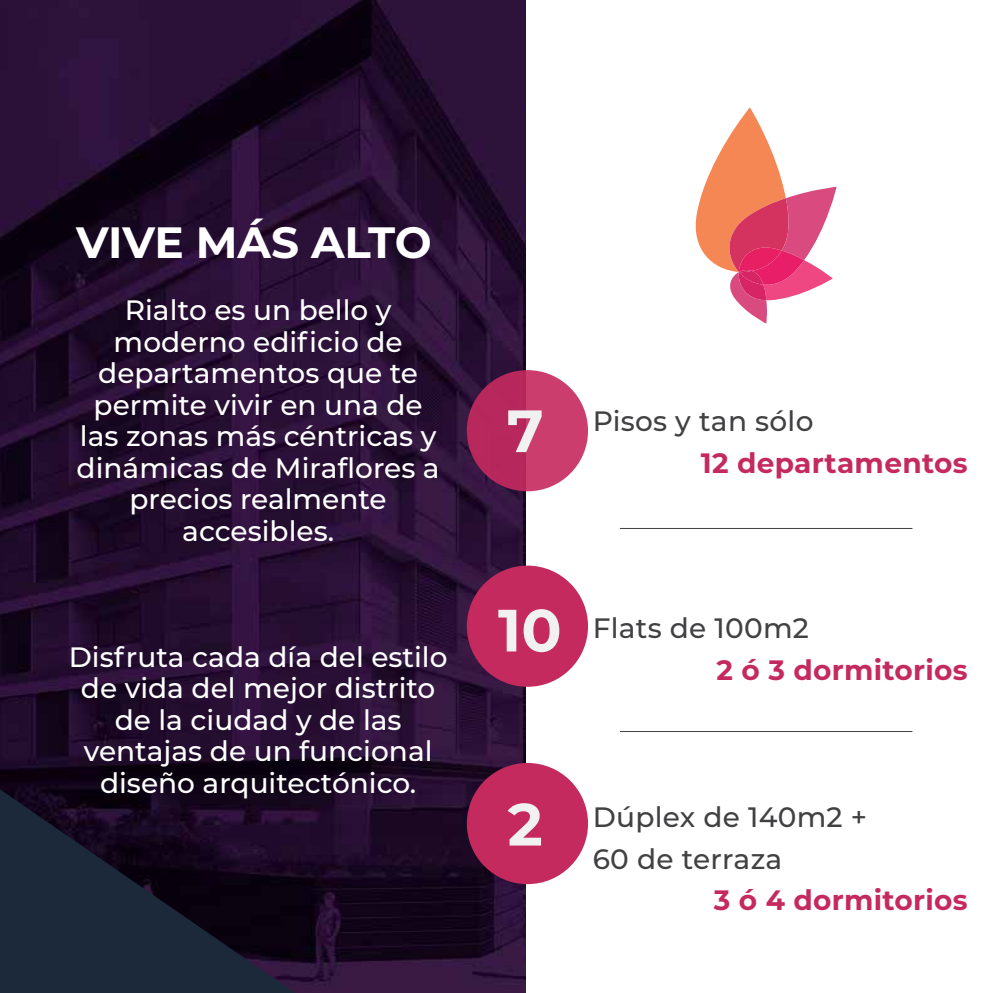
<style>
.page{position:relative;width:993px;height:993px;background:#fff}
.page>*{position:absolute;margin:0;border:0;box-sizing:border-box;transform-origin:0 0}
.t1{font:700 59.5px "Montserrat";color:#f1f1f2}
.t2{font:700 43.75px "Montserrat";letter-spacing:-.005em;color:#fff}
.t3{font:500 28px/31.5px "Montserrat";color:#fff;text-align:center}
.t4{font:500 28px/41.8px "Montserrat";letter-spacing:.01em;color:#414042}
.t5{font:700 28px "Montserrat";letter-spacing:.01em;color:#c52a5f}
</style>
<div class="page">
<img style="left:0;top:0;width:525px;height:992px">
<svg style="left:0;top:789px;width:295px;height:203px;background:#17172a"></svg>
<div style="left:466px;top:565px;width:122px;height:121px;background:#c52a5f;border-radius:50%"></div>
<div style="left:466px;top:370px;width:122px;height:121px;background:linear-gradient(to right,#ae2156,#d14473);border-radius:50%"></div>
<div style="left:466px;top:762px;width:122px;height:121px;background:#c52a5f;border-radius:50%"></div>
<hr style="left:619px;top:528px;width:293px;height:1px;background:#414042">
<hr style="left:619px;top:730px;width:293px;height:1px;background:#414042">
<svg style="left:695px;top:107px;width:141px;height:216px"></svg>
<h2 class="t2" style="left:76px;top:211px;width:357px">VIVE MÁS ALTO</h2>
<p class="t3" style="left:77px;top:293px;width:364px">Rialto es un bello y moderno edificio de departamentos que te permite vivir en una de las zonas más céntricas y dinámicas de Miraflores a precios realmente accesibles.</p>
<p class="t3" style="left:69px;top:639px;width:380px">Disfruta cada día del estilo de vida del mejor distrito de la ciudad y de las ventajas de un funcional diseño arquitectónico.</p>
<h1 class="t1" style="left:506px;top:388px;width:38px">7</h1>
<p class="t4" style="left:592px;top:398px;width:222px">Pisos y tan sólo</p>
<p class="t5" style="left:700px;top:442px;width:268px">12 departamentos</p>
<h1 class="t1" style="left:498px;top:587px;width:65px">10</h1>
<p class="t4" style="left:592px;top:606px;width:218px">Flats de 100m2</p>
<p class="t5" style="left:716px;top:650px;width:252px">2 ó 3 dormitorios</p>
<h1 class="t1" style="left:507px;top:781px;width:37px">2</h1>
<p class="t4" style="left:592px;top:794px;width:276px">Dúplex de 140m2 +<br>60 de terraza</p>
<p class="t5" style="left:713px;top:879px;width:255px">3 ó 4 dormitorios</p>
</div>
